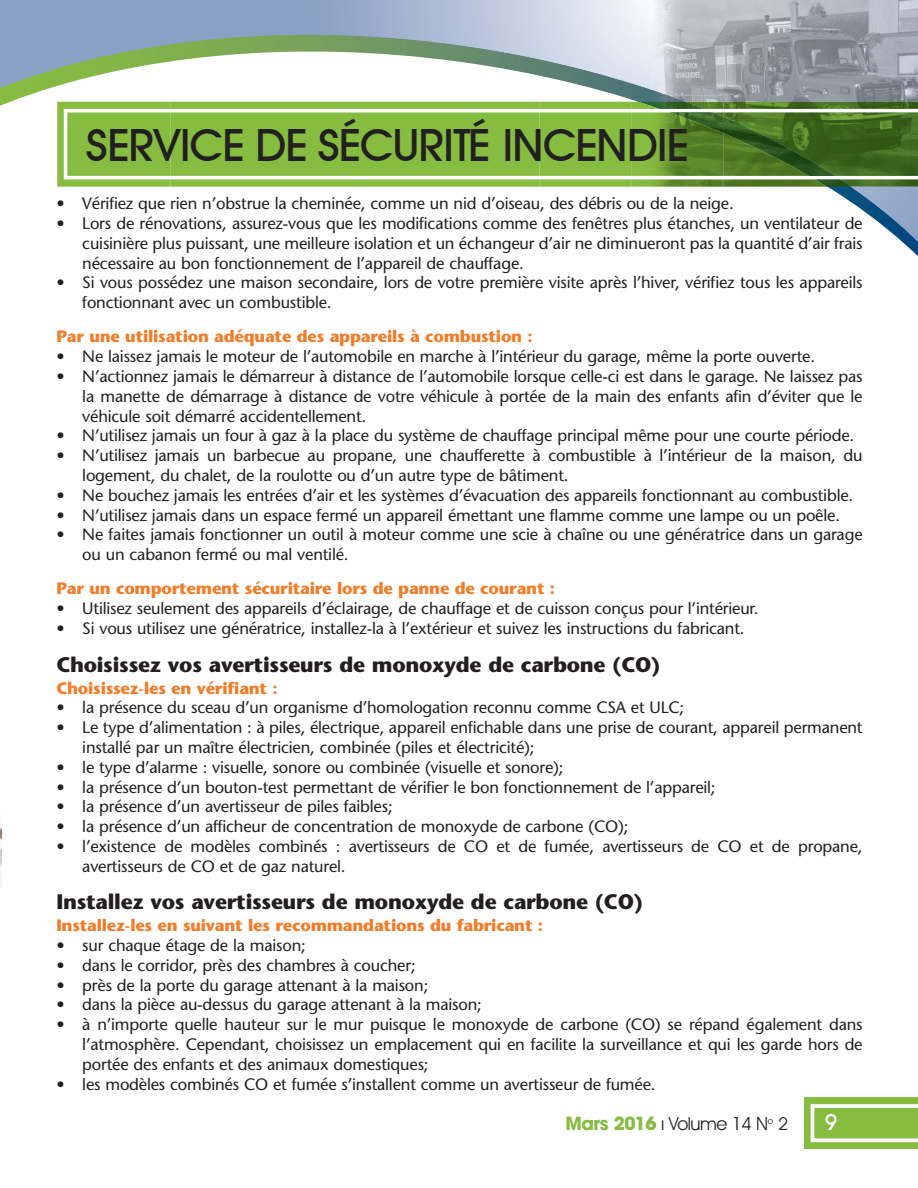
<style>
.page{position:relative;width:918px;height:1188px;background:#fff}
.page>*{position:absolute;margin:0;border:0;box-sizing:border-box;transform-origin:0 0}
.t1{font:47.7px "Avant Garde Md ITCTT";letter-spacing:-.025em;color:#231f20}
.t2{font:24px "Avant Garde Md ITCTT";color:#fff}
.t3{font:700 21px "Stone Sans";letter-spacing:-.015em;color:#231f20}
.t4{font:18px "Avant Garde Bk BT Book";letter-spacing:-.03em;color:#231f20}
.t5{font:16.5px/19.8px "Stone Sans";letter-spacing:-.01em;color:#231f20}
.t6{font:700 16.5px "Stone Sans";letter-spacing:-.015em;color:#f17d2a}
.t7{font:9px "Avant Garde Bk BT Book";color:#231f20}
.s1{font-family:"Avant Garde";font-weight:700;color:#86bc40}
.s2{font-size:18px}
</style>
<div class="page">
<img style="left:0;top:825px;width:1px;height:62px">
<div style="left:804px;top:1097px;width:114px;height:52px;background:#86bc40"></div>
<svg style="left:811px;top:1104px;width:107px;height:38px"></svg>
<img style="left:0;top:34px;width:918px;height:222px">
<svg style="left:724px;top:109px;width:184px;height:45px;background:#4f7531"></svg>
<img style="left:0;top:64px;width:71px;height:24px">
<img style="left:171px;top:0;width:184px;height:44px">
<img style="left:355px;top:0;width:184px;height:59px">
<img style="left:632px;top:0;width:286px;height:96px">
<img style="left:539px;top:0;width:93px;height:83px">
<img style="left:637px;top:102px;width:87px;height:85px">
<img style="left:653px;top:96px;width:16px;height:6px">
<img style="left:669px;top:96px;width:239px;height:6px">
<img style="left:637px;top:96px;width:16px;height:6px">
<svg style="left:57px;top:95px;width:580px;height:92px;background:#99c65e"></svg>
<img style="left:840px;top:154px;width:68px;height:33px">
<img style="left:827px;top:154px;width:13px;height:33px">
<img style="left:724px;top:154px;width:103px;height:33px">
<img style="left:874px;top:203px;width:34px;height:29px">
<img style="left:908px;top:102px;width:10px;height:140px">
<svg style="left:908px;top:96px;width:10px;height:6px"></svg>
<h1 class="t1" style="left:86px;top:117px;width:604px">SERVICE DE SÉCURITÉ INCENDIE</h1>
<p class="t5" style="left:56px;top:195px;width:679px">• Vérifiez que rien n’obstrue la cheminée, comme un nid d’oiseau, des débris ou de la neige.</p>
<p class="t5" style="left:82px;top:215px;width:782px;text-align:justify;text-indent:-26px">• Lors de rénovations, assurez-vous que les modifications comme des fenêtres plus étanches, un ventilateur de cuisinière plus puissant, une meilleure isolation et un échangeur d’air ne diminueront pas la quantité d’air frais nécessaire au bon fonctionnement de l’appareil de chauffage.</p>
<p class="t5" style="left:82px;top:274px;width:782px;text-indent:-26px">• Si vous possédez une maison secondaire, lors de votre première visite après l’hiver, vérifiez tous les appareils fonctionnant avec un combustible.</p>
<p class="t6" style="left:56px;top:330px;width:478px">Par une utilisation adéquate des appareils à combustion :</p>
<p class="t5" style="left:56px;top:348px;width:760px">• Ne laissez jamais le moteur de l’automobile en marche à l’intérieur du garage, même la porte ouverte.</p>
<p class="t5" style="left:82px;top:368px;width:782px;text-align:justify;text-indent:-26px">• N’actionnez jamais le démarreur à distance de l’automobile lorsque celle-ci est dans le garage. Ne laissez pas la manette de démarrage à distance de votre véhicule à portée de la main des enfants afin d’éviter que le véhicule soit démarré accidentellement.</p>
<p class="t5" style="left:56px;top:428px;width:799px">• N’utilisez jamais un four à gaz à la place du système de chauffage principal même pour une courte période.</p>
<p class="t5" style="left:82px;top:447px;width:782px;text-indent:-26px">• N’utilisez jamais un barbecue au propane, une chaufferette à combustible à l’intérieur de la maison, du logement, du chalet, de la roulotte ou d’un autre type de bâtiment.</p>
<p class="t5" style="left:56px;top:487px;width:798px">• Ne bouchez jamais les entrées d’air et les systèmes d’évacuation des appareils fonctionnant au combustible.</p>
<p class="t5" style="left:56px;top:507px;width:785px">• N’utilisez jamais dans un espace fermé un appareil émettant une flamme comme une lampe ou un poêle.</p>
<p class="t5" style="left:82px;top:527px;width:782px;text-indent:-26px">• Ne faites jamais fonctionner un outil à moteur comme une scie à chaîne ou une génératrice dans un garage ou un cabanon fermé ou mal ventilé.</p>
<p class="t6" style="left:56px;top:582px;width:500px">Par un comportement sécuritaire lors de panne de courant :</p>
<p class="t5" style="left:56px;top:600px;width:704px">• Utilisez seulement des appareils d’éclairage, de chauffage et de cuisson conçus pour l’intérieur.</p>
<p class="t5" style="left:56px;top:620px;width:690px">• Si vous utilisez une génératrice, installez-la à l’extérieur et suivez les instructions du fabricant.</p>
<p class="t3" style="left:56px;top:656px;width:606px">Choisissez vos avertisseurs de monoxyde de carbone (CO)</p>
<p class="t6" style="left:56px;top:681px;width:223px">Choisissez-les en vérifiant :</p>
<p class="t5" style="left:56px;top:699px;width:629px">• la présence du sceau d’un organisme d’homologation reconnu comme CSA et ULC;</p>
<p class="t5" style="left:82px;top:719px;width:782px;text-indent:-26px">• Le type d’alimentation : à piles, électrique, appareil enfichable dans une prise de courant, appareil permanent installé par un maître électricien, combinée (piles et électricité);</p>
<p class="t5" style="left:56px;top:759px;width:509px">• le type d’alarme : visuelle, sonore ou combinée (visuelle et sonore);</p>
<p class="t5" style="left:56px;top:779px;width:661px">• la présence d’un bouton-test permettant de vérifier le bon fonctionnement de l’appareil;</p>
<p class="t5" style="left:56px;top:798px;width:338px">• la présence d’un avertisseur de piles faibles;</p>
<p class="t5" style="left:56px;top:818px;width:574px">• la présence d’un afficheur de concentration de monoxyde de carbone (CO);</p>
<p class="t5" style="left:82px;top:838px;width:782px;text-indent:-26px">• l’existence de modèles combinés : avertisseurs de CO et de fumée, avertisseurs de CO et de propane, avertisseurs de CO et de gaz naturel.</p>
<p class="t3" style="left:56px;top:894px;width:588px">Installez vos avertisseurs de monoxyde de carbone (CO)</p>
<p class="t6" style="left:56px;top:919px;width:488px">Installez-les en suivant les recommandations du fabricant :</p>
<p class="t5" style="left:56px;top:937px;width:251px">• sur chaque étage de la maison;</p>
<p class="t5" style="left:56px;top:957px;width:361px">• dans le corridor, près des chambres à coucher;</p>
<p class="t5" style="left:56px;top:977px;width:374px">• près de la porte du garage attenant à la maison;</p>
<p class="t5" style="left:56px;top:996px;width:427px">• dans la pièce au-dessus du garage attenant à la maison;</p>
<p class="t5" style="left:82px;top:1016px;width:782px;text-align:justify;text-indent:-26px">• à n’importe quelle hauteur sur le mur puisque le monoxyde de carbone (CO) se répand également dans l’atmosphère. Cependant, choisissez un emplacement qui en facilite la surveillance et qui les garde hors de portée des enfants et des animaux domestiques;</p>
<p class="t5" style="left:56px;top:1076px;width:601px">• les modèles combinés CO et fumée s’installent comme un avertisseur de fumée.</p>
<p class="t4" style="left:565px;top:1117px;width:204px"><span class="s1">Mars 2016</span> ı Volume 14 N</p>
<h2 class="t2" style="left:825px;top:1108px;width:13px">9</h2>
<p class="t7" style="left:768px;top:1117px;width:22px">o <span class="s2">2</span></p>
</div>
